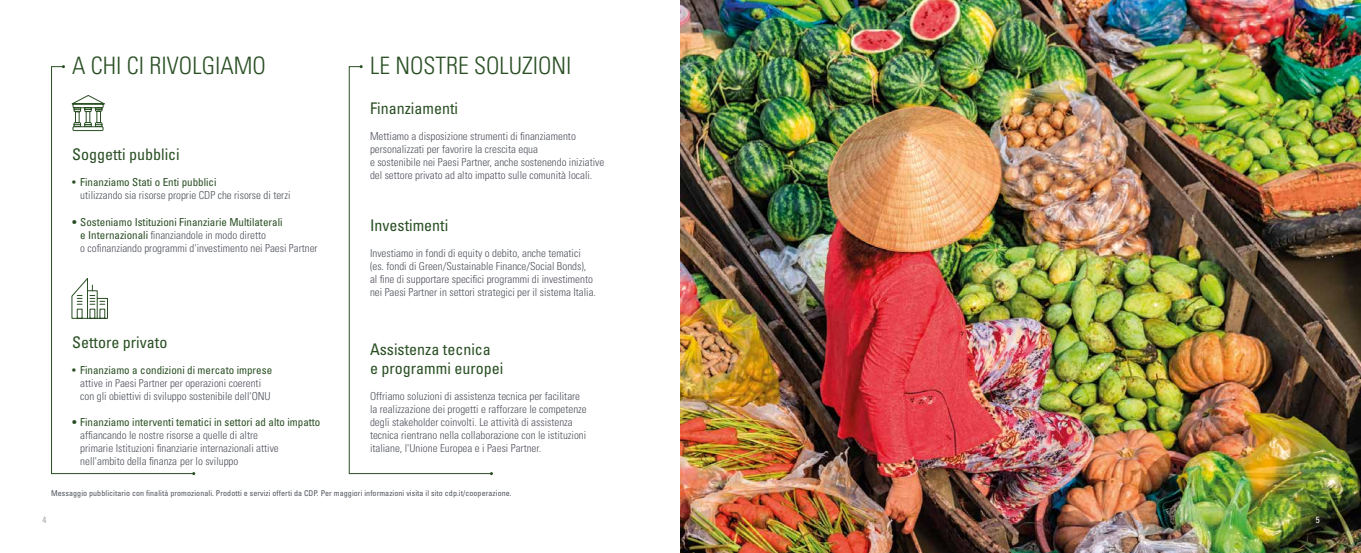
<style>
.page{position:relative;width:1361px;height:553px;background:#fff}
.page>*{position:absolute;margin:0;border:0;box-sizing:border-box;transform-origin:0 0}
.t1{font:300 condensed 24px "Univers LT Std";color:#294f23}
.t2{font:condensed 16px/19.2px "Univers LT Std";color:#294f23}
.t3{font:300 condensed 11px/13px "Univers LT Std";color:#50545d}
.t4{font:condensed 11px "Univers LT Std";color:#294f23}
.t5{font:condensed 9px "Univers LT Std";color:#a7a9ae}
.t6{font:condensed 9px "Univers LT Std";color:#fff}
.t7{font:condensed 8px "Univers LT Std";letter-spacing:.01em;color:#50545d}
.s1{font-weight:700;color:#294f23}
.s2{font-weight:400;color:#294f23}
</style>
<div class="page">
<img style="left:680px;top:0;width:681px;height:553px">
<svg style="left:51px;top:66px;width:141px;height:408px"></svg>
<svg style="left:348px;top:66px;width:142px;height:408px"></svg>
<svg style="left:68px;top:94px;width:40px;height:37px"></svg>
<svg style="left:71px;top:276px;width:37px;height:43px"></svg>
<h1 class="t1" style="left:72px;top:51px;width:195px">A CHI CI RIVOLGIAMO</h1>
<h1 class="t1" style="left:370px;top:51px;width:203px">LE NOSTRE SOLUZIONI</h1>
<h2 class="t2" style="left:72px;top:145px;width:109px">Soggetti pubblici</h2>
<p class="t4" style="left:72px;top:176px;width:146px">• Finanziamo Stati o Enti pubblici</p>
<p class="t3" style="left:80px;top:189px;width:212px">utilizzando sia risorse proprie CDP che risorse di terzi</p>
<p class="t3" style="left:80px;top:215px;width:239px;text-indent:-8px"><span class="s1">•</span> <span class="s2">Sosteniamo Istituzioni Finanziarie Multilaterali<br>e Internazionali</span> finanziandole in modo diretto<br>o cofinanziando programmi d'investimento nei Paesi Partner</p>
<h2 class="t2" style="left:370px;top:99px;width:89px">Finanziamenti</h2>
<p class="t3" style="left:370px;top:130px;width:236px">Mettiamo a disposizione strumenti di finanziamento personalizzati per favorire la crescita equa<br>e sostenibile nei Paesi Partner, anche sostenendo iniziative del settore privato ad alto impatto sulle comunità locali.</p>
<h2 class="t2" style="left:370px;top:216px;width:80px">Investimenti</h2>
<p class="t3" style="left:370px;top:247px;width:227px">Investiamo in fondi di equity o debito, anche tematici (es. fondi di Green/Sustainable Finance/Social Bonds), al fine di supportare specifici programmi di investimento nei Paesi Partner in settori strategici per il sistema Italia.</p>
<h2 class="t2" style="left:72px;top:332px;width:97px">Settore privato</h2>
<p class="t4" style="left:72px;top:363px;width:201px">• Finanziamo a condizioni di mercato imprese</p>
<p class="t3" style="left:80px;top:376px;width:192px">attive in Paesi Partner per operazioni coerenti con gli obiettivi di sviluppo sostenibile dell'ONU</p>
<p class="t3" style="left:80px;top:415px;width:242px;text-indent:-8px"><span class="s1">•</span> <span class="s2">Finanziamo interventi tematici in settori ad alto impatto </span>affiancando le nostre risorse a quelle di altre<br>primarie Istituzioni finanziarie internazionali attive nell'ambito della finanza per lo sviluppo</p>
<p class="t7" style="left:51px;top:488px;width:462px">Messaggio pubblicitario con finalità promozionali. Prodotti e servizi offerti da CDP. Per maggiori informazioni visita il sito cdp.it/cooperazione.</p>
<h2 class="t2" style="left:370px;top:339px;width:135px">Assistenza tecnica<br>e programmi europei</h2>
<p class="t3" style="left:370px;top:389px;width:218px">Offriamo soluzioni di assistenza tecnica per facilitare la realizzazione dei progetti e rafforzare le competenze degli stakeholder coinvolti. Le attività di assistenza tecnica rientrano nella collaborazione con le istituzioni italiane, l'Unione Europea e i Paesi Partner.</p>
<p class="t5" style="left:43px;top:514px;width:5px">4</p>
<p class="t6" style="left:1316px;top:514px;width:5px">5</p>
</div>
